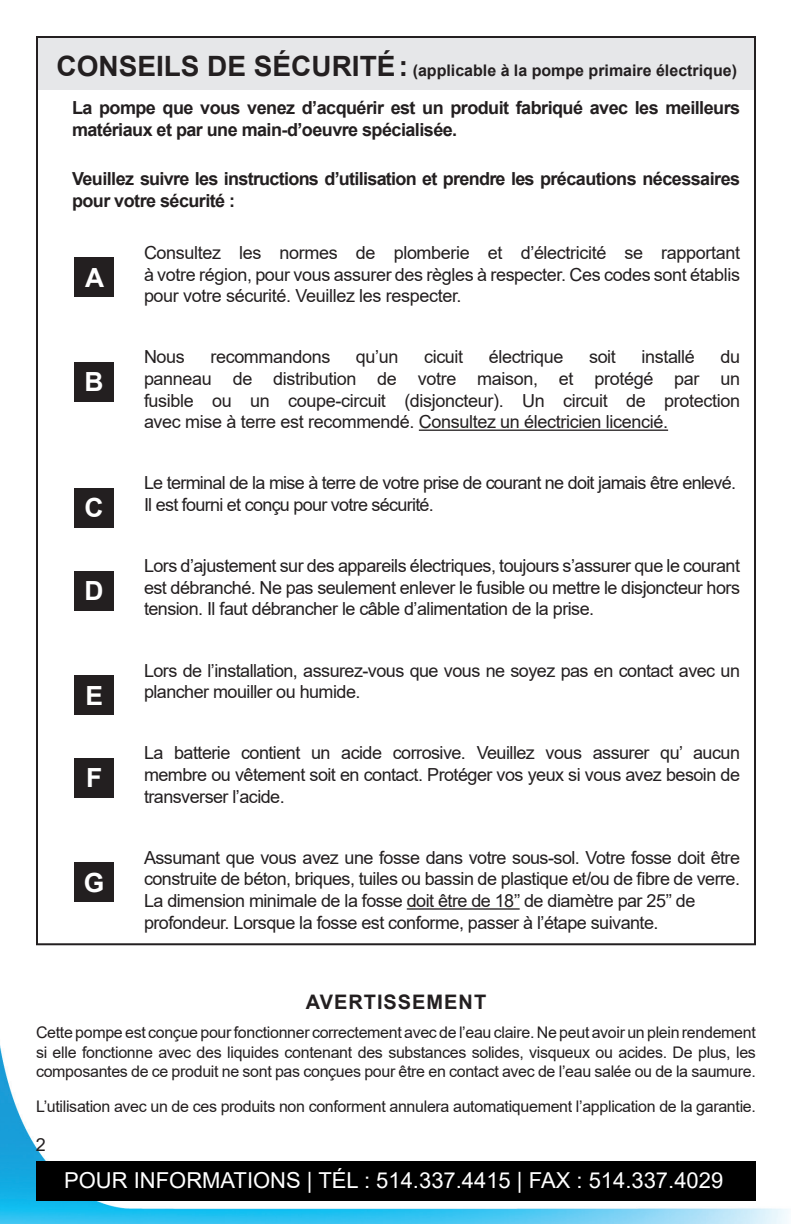
<style>
.page{position:relative;width:792px;height:1224px;background:#fff}
.page>*{position:absolute;margin:0;border:0;box-sizing:border-box;transform-origin:0 0}
.t1{font:700 26.4px "Arial";color:#fff}
.t2{font:22px "Arial";color:#fff}
.Style_de_paragraphe_1{font:700 20px "Arial";letter-spacing:.05em;color:#231f20}
.t3{font:18px/21.6px "Arial";letter-spacing:-.03em;color:#231f20;text-align:justify}
.t4{font:700 18px/21.6px "Arial";letter-spacing:-.03em;color:#231f20}
.Style_de_paragraphe_1-2{font:16px/19.2px "Arial";letter-spacing:-.02em;color:#231f20;text-align:justify}
.t5{font:700 16px "Arial";color:#231f20}
.s1{font-size:28px}
</style>
<div class="page">
<img style="left:0;top:1045px;width:789px;height:179px">
<hr style="left:419px;top:430px;width:249px;height:1px;background:#231f20">
<hr style="left:407px;top:908px;width:113px;height:2px;background:#231f20">
<div style="left:36px;top:38px;width:718px;height:52px;background:#e6e7e9"></div>
<div style="left:74px;top:258px;width:40px;height:39px;background:#231f20"></div>
<div style="left:74px;top:362px;width:40px;height:39px;background:#231f20"></div>
<div style="left:74px;top:488px;width:40px;height:39px;background:#231f20"></div>
<div style="left:74px;top:571px;width:40px;height:39px;background:#231f20"></div>
<div style="left:74px;top:675px;width:40px;height:40px;background:#231f20"></div>
<div style="left:74px;top:758px;width:40px;height:39px;background:#231f20"></div>
<div style="left:74px;top:863px;width:40px;height:39px;background:#231f20"></div>
<div style="left:36px;top:1162px;width:720px;height:39px;background:#000"></div>
<p class="t5" style="left:56px;top:59px;width:682px"><span class="s1">CONSEILS DE SÉCURITÉ:</span> (applicable à la pompe primaire électrique)</p>
<p class="t4" style="left:72px;top:97px;width:670px">La pompe que vous venez d’acquérir est un produit fabriqué avec les meilleurs matériaux et par une main-d’oeuvre spécialisée.</p>
<p class="t4" style="left:72px;top:168px;width:670px">Veuillez suivre les instructions d’utilisation et prendre les précautions nécessaires pour votre sécurité :</p>
<p class="t3" style="left:144px;top:242px;width:598px">Consultez les normes de plomberie et d’électricité se rapportant à votre région, pour vous assurer des règles à respecter. Ces codes sont établis pour votre sécurité. Veuillez les respecter.</p>
<p class="t1" style="left:85px;top:259px;width:21px">A</p>
<p class="t1" style="left:85px;top:364px;width:21px">B</p>
<p class="t1" style="left:85px;top:489px;width:21px">C</p>
<p class="t1" style="left:85px;top:572px;width:21px">D</p>
<p class="t1" style="left:85px;top:677px;width:19px">E</p>
<p class="t1" style="left:86px;top:760px;width:18px">F</p>
<p class="t1" style="left:84px;top:864px;width:22px">G</p>
<p class="t3" style="left:144px;top:346px;width:42px">Nous</p>
<p class="t3" style="left:210px;top:346px;width:122px">recommandons</p>
<p class="t3" style="left:356px;top:346px;width:44px">qu’un</p>
<p class="t3" style="left:424px;top:346px;width:41px">cicuit</p>
<p class="t3" style="left:489px;top:346px;width:76px">électrique</p>
<p class="t3" style="left:589px;top:346px;width:28px">soit</p>
<p class="t3" style="left:641px;top:346px;width:55px">installé</p>
<p class="t3" style="left:144px;top:346px;width:598px;text-indent:576px">du panneau de distribution de votre maison, et protégé par un fusible ou un coupe-circuit (disjoncteur). Un circuit de protection avec mise à terre est recommendé. Consultez un électricien licencié.</p>
<p class="t3" style="left:144px;top:472px;width:594px">Le terminal de la mise à terre de votre prise de courant ne doit jamais être enlevé.<br>Il est fourni et conçu pour votre sécurité.</p>
<p class="t3" style="left:144px;top:555px;width:598px">Lors d’ajustement sur des appareils électriques, toujours s’assurer que le courant est débranché. Ne pas seulement enlever le fusible ou mettre le disjoncteur hors tension. Il faut débrancher le câble d’alimentation de la prise.</p>
<p class="t3" style="left:144px;top:659px;width:598px">Lors de l’installation, assurez-vous que vous ne soyez pas en contact avec un plancher mouiller ou humide.</p>
<p class="t3" style="left:144px;top:742px;width:598px">La batterie contient un acide corrosive. Veuillez vous assurer qu’ aucun membre ou vêtement soit en contact. Protéger vos yeux si vous avez besoin de transverser l’acide.</p>
<p class="t3" style="left:144px;top:847px;width:598px;text-align:left">Assumant que vous avez une fosse dans votre sous-sol. Votre fosse doit être construite de béton, briques, tuiles ou bassin de plastique et/ou de fibre de verre.<br>La dimension minimale de la fosse doit être de 18’’ de diamètre par 25’’ de profondeur. Lorsque la fosse est conforme, passer à l’étape suivante.</p>
<p class="Style_de_paragraphe_1" style="left:306px;top:988px;width:182px">AVERTISSEMENT</p>
<p class="Style_de_paragraphe_1-2" style="left:36px;top:1023px;width:721px">Cette pompe est conçue pour fonctionner correctement avec de l’eau claire. Ne peut avoir un plein rendement si elle fonctionne avec des liquides contenant des substances solides, visqueux ou acides. De plus, les composantes de ce produit ne sont pas conçues pour être en contact avec de l’eau salée ou de la saumure.</p>
<p class="Style_de_paragraphe_1-2" style="left:36px;top:1097px;width:721px">L’utilisation avec un de ces produits non conforment annulera automatiquement l’application de la garantie.</p>
<p class="t3" style="left:36px;top:1134px;width:12px">2</p>
<p class="t2" style="left:64px;top:1165px;width:661px">POUR INFORMATIONS | TÉL : 514.337.4415 | FAX : 514.337.4029</p>
</div>
